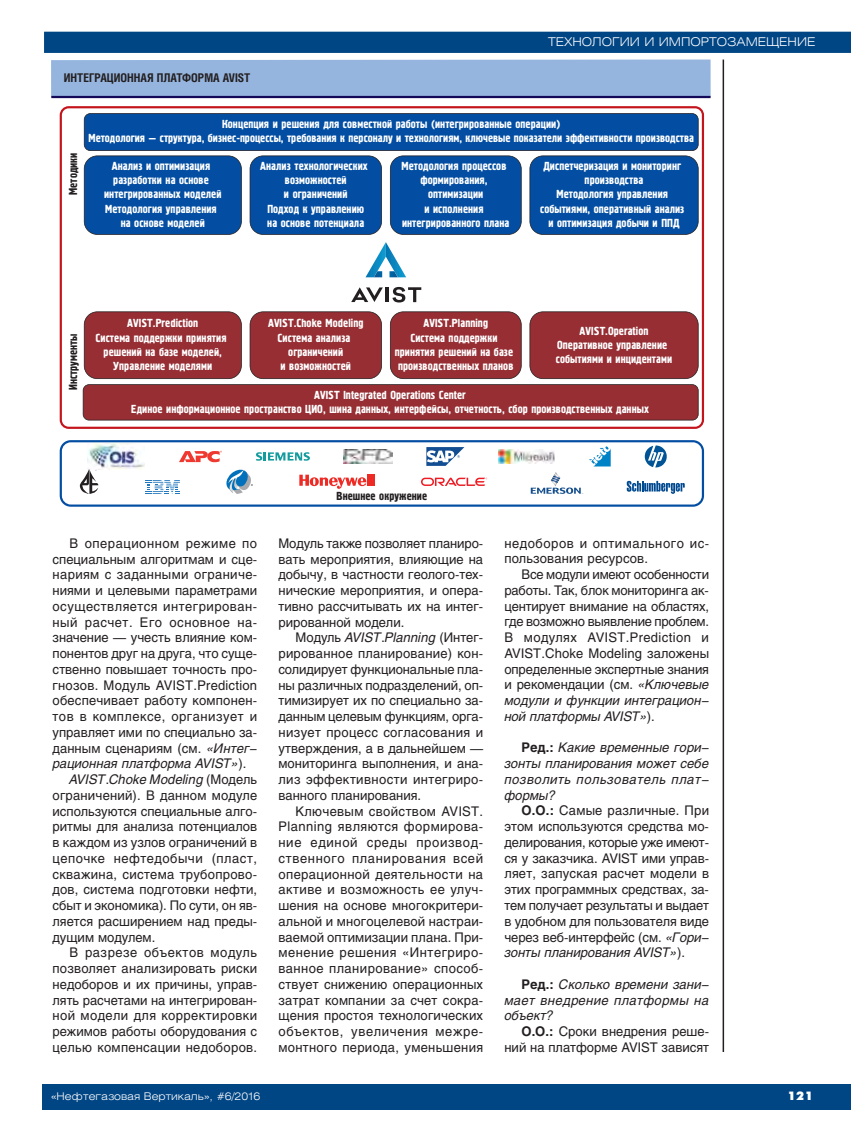
<style>
.page{position:relative;width:851px;height:1127px;background:#fff}
.page>*{position:absolute;margin:0;border:0;box-sizing:border-box;transform-origin:0 0}
.t1{font:13.2px/15.8px "Helios";letter-spacing:.005em;color:#231f20;text-align:justify}
.t2{font:italic 13.2px/15.8px "Helios";color:#231f20;text-align:justify}
.t3{font:13.2px/15.8px "Helios";letter-spacing:.04em;color:#231f20}
.t4{font:13.2px "Helios";letter-spacing:.03em;color:#231f20}
.t5{font:13.2px "Helios";letter-spacing:.035em;color:#231f20}
.t6{font:700 12px "Helios Cond";color:#231f20}
.t7{font:300 12px "Helios Ext";color:#fff}
.t8{font:12px "Futura Futuris XC";color:#fff}
.t9{font:11.7px/14.1px "Pollock 1 C";color:#fff;text-align:center}
.t10{font:11.7px "Pollock 1 C";color:#231f20}
.t11{font:300 10.5px "Helios Ext";color:#fff}
.s1{font-style:italic}
.s2{font-style:normal}
.s3{font-weight:700;font-style:normal}
.s4{font-weight:700}
</style>
<div class="page">
<div style="left:43px;top:1084px;width:807px;height:26px;background:#004584"></div>
<svg style="left:44px;top:31px;width:806px;height:22px;background:#084b88"></svg>
<hr style="left:722px;top:60px;width:2px;height:992px;background:#231f20">
<svg style="left:60px;top:440px;width:644px;height:67px"></svg>
<svg style="left:60px;top:106px;width:644px;height:323px"></svg>
<svg style="left:84px;top:113px;width:614px;height:122px;background:#1659a5"></svg>
<svg style="left:83px;top:311px;width:615px;height:109px;background:#9b3f44"></svg>
<svg style="left:426px;top:447px;width:38px;height:19px"></svg>
<svg style="left:421px;top:478px;width:66px;height:8px"></svg>
<svg style="left:225px;top:469px;width:28px;height:25px"></svg>
<svg style="left:589px;top:446px;width:21px;height:20px"></svg>
<svg style="left:256px;top:452px;width:54px;height:9px"></svg>
<svg style="left:530px;top:472px;width:53px;height:22px"></svg>
<svg style="left:626px;top:481px;width:58px;height:13px"></svg>
<svg style="left:299px;top:475px;width:75px;height:14px"></svg>
<svg style="left:179px;top:451px;width:43px;height:11px"></svg>
<img style="left:87px;top:444px;width:58px;height:25px">
<svg style="left:80px;top:469px;width:18px;height:25px"></svg>
<svg style="left:145px;top:480px;width:35px;height:14px"></svg>
<svg style="left:644px;top:445px;width:22px;height:22px"></svg>
<img style="left:498px;top:450px;width:57px;height:13px">
<img style="left:344px;top:449px;width:48px;height:15px">
<div style="left:51px;top:60px;width:659px;height:36px;background:#95b5df"></div>
<hr style="left:51px;top:96px;width:659px;height:2px;background:#140858">
<p class="t6" style="left:64px;top:73px;width:188px">ИНТЕГРАЦИОННАЯ ПЛАТФОРМА AVIST</p>
<p class="t7" style="left:548px;top:37px;width:269px">ТЕХНОЛОГИИ И ИМПОРТОЗАМЕЩЕНИЕ</p>
<p class="t10" style="left:68px;top:195px;width:44px;rotate:-90deg">Методики</p>
<p class="t9" style="left:88px;top:118px;width:607px">Концепция и решения для совместной работы (интегрированные операции)<br>Методология — структура, бизнес-процессы, требования к персоналу и технологиям, ключевые показатели эффективности производства</p>
<p class="t9" style="left:104px;top:160px;width:119px">Анализ и оптимизация разработки на основе интегрированных моделей<br>Методология управления на основе моделей</p>
<p class="t9" style="left:260px;top:160px;width:109px">Анализ технологических возможностей<br>и ограничений<br>Подход к управлению на основе потенциала</p>
<p class="t9" style="left:401px;top:160px;width:109px">Методология процессов формирования, оптимизации<br>и исполнения интегрированного плана</p>
<p class="t9" style="left:540px;top:160px;width:146px">Диспетчеризация и мониторинг производства<br>Методология управления событиями, оперативный анализ и оптимизация добычи и ППД</p>
<p class="t10" style="left:68px;top:390px;width:58px;rotate:-90deg">Инструменты</p>
<p class="t9" style="left:95px;top:317px;width:132px">AVIST.Prediction<br>Система поддержки принятия решений на базе моделей,<br>Управление моделями</p>
<p class="t9" style="left:268px;top:317px;width:97px">AVIST.Choke Modeling<br>Система анализа ограничений<br>и возможностей</p>
<p class="t9" style="left:395px;top:317px;width:120px">AVIST.Planning<br>Система поддержки принятия решений на базе производственных планов</p>
<p class="t9" style="left:555px;top:324px;width:118px">AVIST.Operation<br>Оперативное управление событиями и инцидентами</p>
<p class="t9" style="left:131px;top:388px;width:519px">AVIST Integrated Operations Center<br>Единое информационное пространство ЦИО, шина данных, интерфейсы, отчетность, сбор производственных данных</p>
<p class="t10" style="left:336px;top:491px;width:92px">Внешнее окружение</p>
<p class="t3" style="left:70px;top:537px;width:189px">В операционном режиме по</p>
<p class="t1" style="left:53px;top:552px;width:206px">специальным алгоритмам и сце-</p>
<p class="t4" style="left:53px;top:570px;width:206px">нариям с заданными ограниче-</p>
<p class="t1" style="left:53px;top:584px;width:206px">ниями и целевыми параметрами</p>
<p class="t5" style="left:53px;top:601px;width:206px">осуществляется интегрирован-</p>
<p class="t3" style="left:53px;top:615px;width:206px">ный расчет. Его основное на-</p>
<p class="t1" style="left:53px;top:631px;width:206px">значение — учесть влияние ком-</p>
<p class="t1" style="left:53px;top:647px;width:206px">понентов друг на друга, что суще-</p>
<p class="t1" style="left:53px;top:663px;width:206px">ственно повышает точность про-</p>
<p class="t1" style="left:53px;top:678px;width:206px">гнозов. Модуль AVIST.Prediction</p>
<p class="t1" style="left:53px;top:694px;width:206px">обеспечивает работу компонен-</p>
<p class="t3" style="left:53px;top:710px;width:206px">тов в комплексе, организует и</p>
<p class="t1" style="left:53px;top:726px;width:206px">управляет ими по специально за-</p>
<p class="t1" style="left:53px;top:741px;width:206px">данным сценариям (см. <span class="s1">«Интег−</span></p>
<p class="t2" style="left:53px;top:757px;width:195px">рационная платформа AVIST»<span class="s2">).</span></p>
<p class="t2" style="left:70px;top:773px;width:189px">AVIST.Choke Modeling <span class="s2">(Модель</span></p>
<p class="t1" style="left:53px;top:789px;width:206px">ограничений). В данном модуле</p>
<p class="t1" style="left:53px;top:804px;width:206px">используются специальные алго-</p>
<p class="t1" style="left:53px;top:820px;width:206px">ритмы для анализа потенциалов</p>
<p class="t1" style="left:53px;top:836px;width:206px">в каждом из узлов ограничений в</p>
<p class="t3" style="left:53px;top:852px;width:206px">цепочке нефтедобычи (пласт,</p>
<p class="t1" style="left:53px;top:867px;width:206px">скважина, система трубопрово-</p>
<p class="t1" style="left:53px;top:883px;width:206px">дов, система подготовки нефти,</p>
<p class="t1" style="left:53px;top:899px;width:206px">сбыт и экономика). По сути, он яв-</p>
<p class="t1" style="left:53px;top:915px;width:206px">ляется расширением над преды-</p>
<p class="t1" style="left:53px;top:930px;width:104px">дущим модулем.</p>
<p class="t3" style="left:70px;top:946px;width:189px">В разрезе объектов модуль</p>
<p class="t1" style="left:53px;top:962px;width:206px">позволяет анализировать риски</p>
<p class="t1" style="left:53px;top:978px;width:206px">недоборов и их причины, управ-</p>
<p class="t1" style="left:53px;top:993px;width:206px">лять расчетами на интегрирован-</p>
<p class="t4" style="left:53px;top:1011px;width:206px">ной модели для корректировки</p>
<p class="t1" style="left:53px;top:1025px;width:206px">режимов работы оборудования с</p>
<p class="t1" style="left:53px;top:1041px;width:206px">целью компенсации недоборов.</p>
<p class="t11" style="left:51px;top:1092px;width:211px">«Нефтегазовая Вертикаль», #6/2016</p>
<p class="t1" style="left:278px;top:536px;width:206px">Модуль также позволяет планиро&shy;вать мероприятия, влияющие на добычу, в частности геолого-тех&shy;нические мероприятия, и опера&shy;тивно рассчитывать их на интег&shy;рированной модели.</p>
<p class="t1" style="left:278px;top:631px;width:206px;text-indent:17px">Модуль <span class="s1">AVIST.Planning</span> (Интег&shy;рированное планирование) кон&shy;солидирует функциональные пла&shy;ны различных подразделений, оп&shy;тимизирует их по специально за&shy;данным целевым функциям, орга&shy;низует процесс согласования и утверждения, а в дальнейшем — мониторинга выполнения, и ана&shy;лиз эффективности интегриро&shy;ванного планирования.</p>
<p class="t1" style="left:278px;top:804px;width:206px;text-indent:17px">Ключевым свойством AVIST.<br>Planning являются формирова&shy;ние единой среды производ&shy;ственного планирования всей операционной деятельности на активе и возможность ее улуч&shy;шения на основе многокритери&shy;альной и многоцелевой настраи&shy;ваемой оптимизации плана. При&shy;менение решения «Интегриро&shy;ванное планирование» способ&shy;ствует снижению операционных затрат компании за счет сокра&shy;щения простоя технологических объектов, увеличения межре&shy;монтного периода, уменьшения</p>
<p class="t3" style="left:504px;top:536px;width:206px">недоборов и оптимального ис&shy;пользования ресурсов.</p>
<p class="t1" style="left:504px;top:568px;width:206px;text-indent:17px">Все модули имеют особенности работы. Так, блок мониторинга ак&shy;центирует внимание на областях, где возможно выявление проблем.<br>В модулях AVIST.Prediction и AVIST.Choke Modeling заложены определенные экспертные знания и рекомендации (см. <span class="s1">«Ключевые модули и функции интеграцион− ной платформы AVIST»</span>).</p>
<p class="t2" style="left:504px;top:741px;width:206px;text-indent:17px"><span class="s3">Ред.:</span> Какие временные гори− зонты планирования может себе позволить пользователь плат− формы?</p>
<p class="t1" style="left:504px;top:804px;width:206px;text-indent:17px"><span class="s4">О.О.:</span> Самые различные. При этом используются средства мо&shy;делирования, которые уже имеют&shy;ся у заказчика. AVIST ими управ&shy;ляет, запуская расчет модели в этих программных средствах, за&shy;тем получает результаты и выдает в удобном для пользователя виде через веб-интерфейс (см. <span class="s1">«Гори− зонты планирования AVIST»</span>).</p>
<p class="t2" style="left:504px;top:977px;width:206px;text-indent:17px"><span class="s3">Ред.:</span> Сколько времени зани− мает внедрение платформы на объект?</p>
<p class="t1" style="left:504px;top:1025px;width:206px;text-align:right"><span class="s4">О.О.:</span> Сроки внедрения реше&shy;ний на платформе AVIST зависят</p>
<p class="t8" style="left:787px;top:1091px;width:27px">121</p>
</div>
